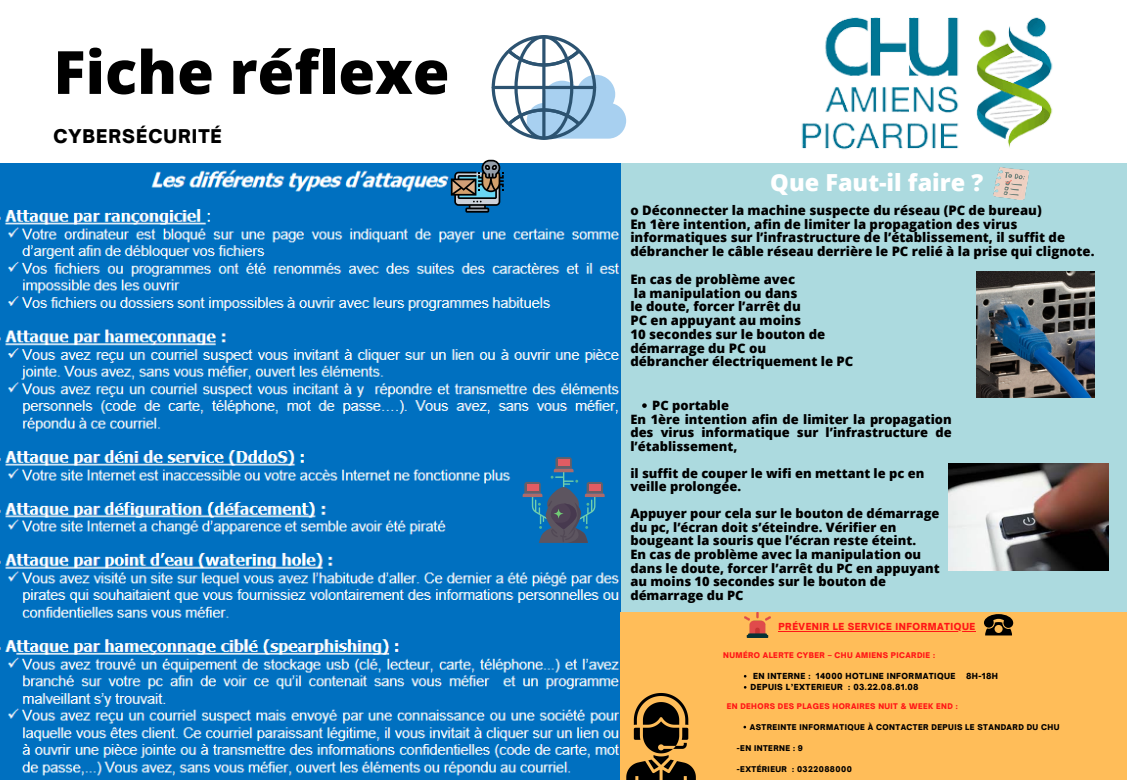
<style>
.page{position:relative;width:1127px;height:780px;background:#fff}
.page>*{position:absolute;margin:0;border:0;box-sizing:border-box;transform-origin:0 0}
.t1{font:800 59.65px "Open Sans";color:#000}
.t2{font:800 23.48px "Open Sans";color:#fff}
.t3{font:900 18.12px "Open Sauce One";letter-spacing:.055em;color:#000}
.t4{font:800 13.12px/13.8px "Open Sans";color:#000}
.t5{font:800 12.88px/13.5px "Open Sans";color:#000}
.t6{font:900 9.28px "Open Sauce One";letter-spacing:.055em;color:#ff1616}
.t7{font:900 8px "Open Sauce One";letter-spacing:.055em;color:#000}
.t8{font:900 7.62px "Open Sauce One";letter-spacing:.055em;color:#000}
.t9{font:900 7.53px "Open Sauce One";letter-spacing:.055em;color:#ff1616}
.t10{font:900 7.5px "Open Sauce One";letter-spacing:.055em;color:#ff1616}
</style>
<div class="page">
<div style="left:0;top:0;width:1127px;height:779px;background:#acdadf"></div>
<div style="left:0;top:0;width:1127px;height:162px;background:#fff"></div>
<img style="left:778px;top:17px;width:297px;height:155px">
<img style="left:0;top:163px;width:620px;height:616px">
<img style="left:976px;top:272px;width:118px;height:125px">
<div style="left:620px;top:611px;width:507px;height:168px;background:#ffbd59"></div>
<img style="left:948px;top:463px;width:160px;height:107px">
<svg style="left:492px;top:35px;width:134px;height:105px"></svg>
<hr style="left:492px;top:86px;width:104px;height:3px;background:#2c5371;border-radius:2px">
<hr style="left:542px;top:35px;width:3px;height:105px;background:#2c5371;border-radius:2px">
<svg style="left:523px;top:457px;width:81px;height:86px;background:#2b699c"></svg>
<svg style="left:451px;top:160px;width:53px;height:53px;background:#4e6e80"></svg>
<svg style="left:984px;top:614px;width:29px;height:21px"></svg>
<img style="left:993px;top:167px;width:35px;height:33px">
<img style="left:744px;top:612px;width:26px;height:25px">
<svg style="left:626px;top:693px;width:70px;height:86px"></svg>
<svg style="left:642px;top:403px;width:5px;height:5px"></svg>
<hr style="left:778px;top:630px;width:198px;height:1px;background:#ff1616">
<h1 class="t1" style="left:53px;top:30px;width:398px">Fiche réflexe</h1>
<h3 class="t3" style="left:53px;top:125px;width:170px">CYBERSÉCURITÉ</h3>
<h2 class="t2" style="left:770px;top:166px;width:215px">Que Faut-il faire ?</h2>
<p class="t4" style="left:630px;top:203px;width:465px">o Déconnecter la machine suspecte du réseau (PC de bureau)<br>En 1ère intention, afin de limiter la propagation des virus informatiques sur l’infrastructure de l’établissement, il suffit de débrancher le câble réseau derrière le PC relié à la prise qui clignote.</p>
<p class="t4" style="left:630px;top:272px;width:224px">En cas de problème avec<br>la manipulation ou dans<br>le doute, forcer l’arrêt du<br>PC en appuyant au moins<br>10 secondes sur le bouton de démarrage du PC ou<br>débrancher électriquement le PC</p>
<p class="t5" style="left:630px;top:398px;width:323px;text-indent:22px">PC portable<br>En 1ère intention afin de limiter la propagation des virus informatique sur l’infrastructure de l’établissement,</p>
<p class="t5" style="left:630px;top:466px;width:295px">il suffit de couper le wifi en mettant le pc en veille prolongée.</p>
<p class="t5" style="left:630px;top:506px;width:311px">Appuyer pour cela sur le bouton de démarrage du pc, l’écran doit s’éteindre. Vérifier en bougeant la souris que l’écran reste éteint.<br>En cas de problème avec la manipulation ou dans le doute, forcer l’arrêt du PC en appuyant au moins 10 secondes sur le bouton de démarrage du PC</p>
<p class="t6" style="left:778px;top:621px;width:198px">PRÉVENIR LE SERVICE INFORMATIQUE</p>
<p class="t9" style="left:723px;top:650px;width:213px">NUMÉRO ALERTE CYBER – CHU AMIENS PICARDIE :</p>
<p class="t7" style="left:753px;top:670px;width:204px">EN INTERNE : 14000 HOTLINE INFORMATIQUE</p>
<p class="t7" style="left:966px;top:670px;width:33px">8H-18H</p>
<p class="t7" style="left:750px;top:681px;width:170px">DEPUIS L’EXTERIEUR : 03.22.08.81.08</p>
<p class="t10" style="left:727px;top:701px;width:232px">EN DEHORS DES PLAGES HORAIRES NUIT &amp; WEEK END :</p>
<p class="t8" style="left:750px;top:721px;width:311px">ASTREINTE INFORMATIQUE À CONTACTER DEPUIS LE STANDARD DU CHU</p>
<p class="t8" style="left:737px;top:742px;width:68px">-EN INTERNE : 9</p>
<p class="t8" style="left:737px;top:763px;width:116px">-EXTÉRIEUR : 0322088000</p>
</div>
